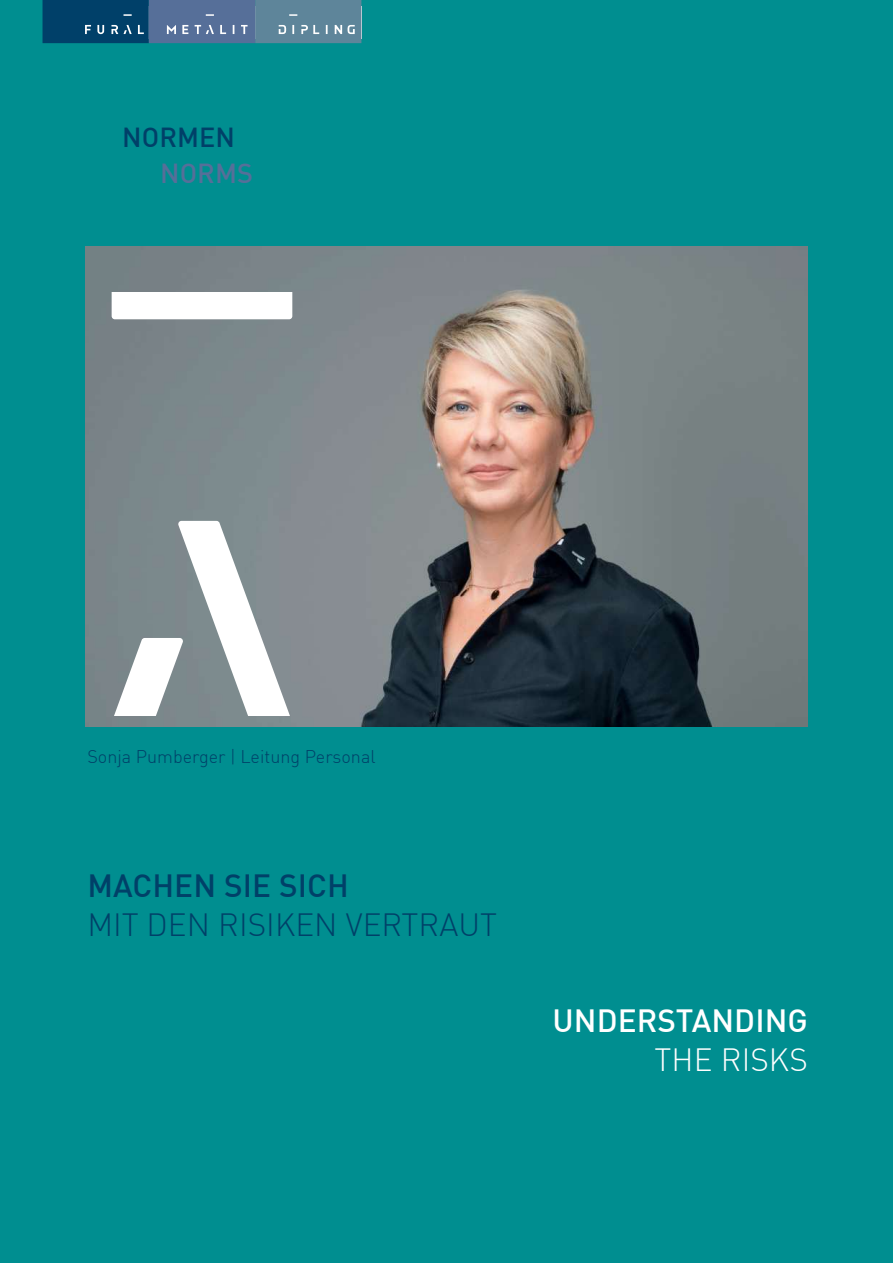
<style>
.page{position:relative;width:893px;height:1263px;background:#008e90}
.page>*{position:absolute;margin:0;border:0;box-sizing:border-box;transform-origin:0 0}
.t1{font:300 31.5px "DIN Pro";color:#004068}
.t2{font:500 31.5px "DIN Pro";letter-spacing:.005em;color:#fff}
.t3{font:500 31.5px "DIN Pro";letter-spacing:.005em;color:#004068}
.t4{font:300 31.5px "DIN Pro";color:#fff}
.t5{font:500 27px "DIN Pro";letter-spacing:.005em;color:#004068}
.t6{font:500 27px "DIN Pro";letter-spacing:.005em;color:#566f99}
.t7{font:300 18px "DIN Pro";color:#004068}
</style>
<div class="page">
<img style="left:85px;top:246px;width:723px;height:480px">
<svg style="left:112px;top:521px;width:179px;height:194px"></svg>
<div style="left:112px;top:293px;width:180px;height:26px;background:#fff"></div>
<svg style="left:43px;top:0;width:318px;height:43px"></svg>
<h2 class="t5" style="left:122px;top:122px;width:114px">NORMEN</h2>
<h2 class="t6" style="left:160px;top:158px;width:94px">NORMS</h2>
<p class="t7" style="left:87px;top:747px;width:290px">Sonja Pumberger | Leitung Personal</p>
<h1 class="t3" style="left:87px;top:869px;width:263px">MACHEN SIE SICH</h1>
<h1 class="t1" style="left:87px;top:908px;width:411px">MIT DEN RISIKEN VERTRAUT</h1>
<h1 class="t2" style="left:552px;top:1004px;width:257px">UNDERSTANDING</h1>
<h1 class="t4" style="left:655px;top:1043px;width:155px">THE RISKS</h1>
</div>
